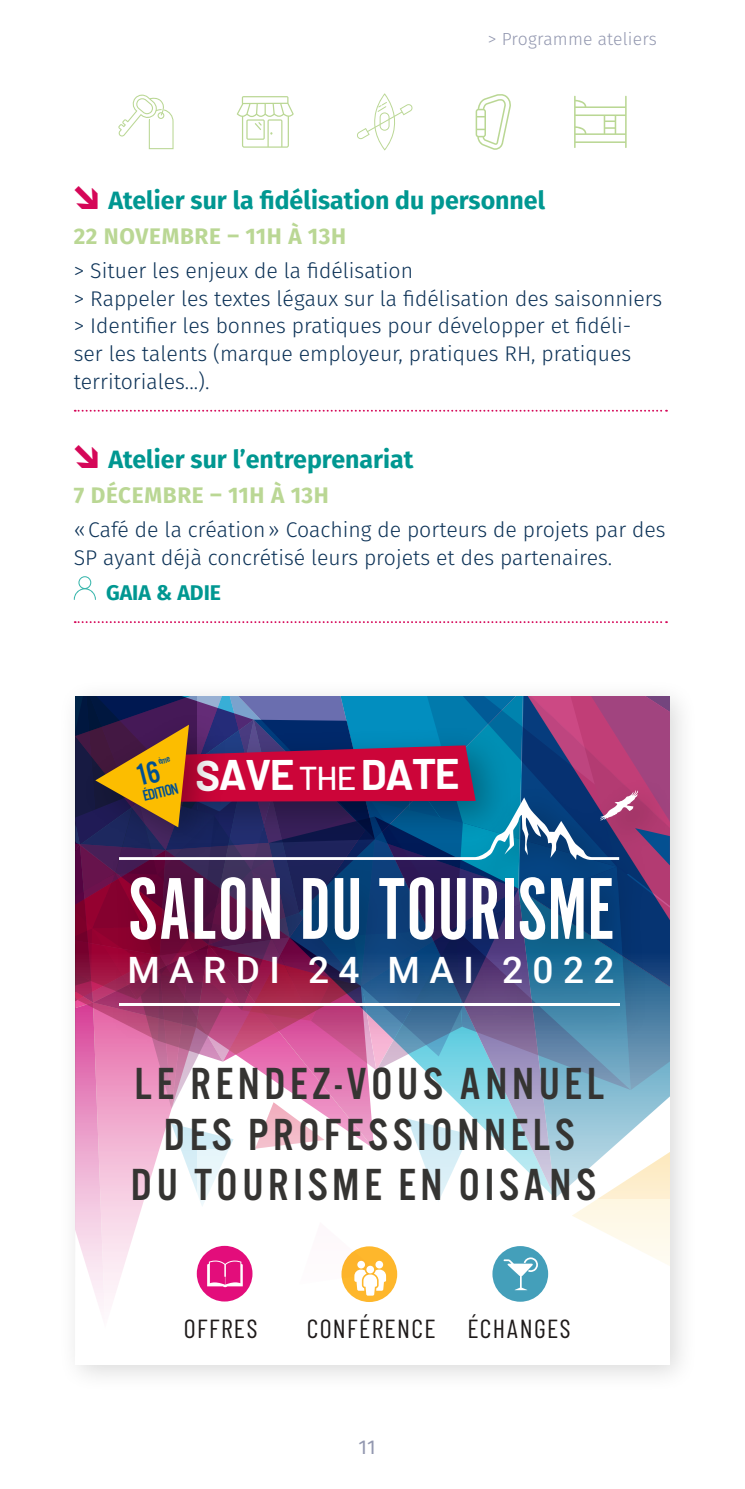
<style>
.page{position:relative;width:745px;height:1489px;background:#fff}
.page>*{position:absolute;margin:0;border:0;box-sizing:border-box;transform-origin:0 0}
.t1{font:91px "Alternate Got No 1 D";color:#fff}
.t2{font:46.75px/50.2px "Alternate Got No 3 D";letter-spacing:.1em;color:#353432;text-align:center}
.t3{font:700 41.75px "Barlow";letter-spacing:-.04em;color:#fff}
.t4{font:500 36.75px "Roboto";letter-spacing:.255em;color:#fff}
.t5{font:26.25px "Barlow Condensed";letter-spacing:.05em;color:#1e1a1a}
.t6{font:700 25px "Fira Sans";color:#009791}
.t7{font:700 22.5px "Fira Sans";letter-spacing:.03em;color:#bad794}
.t8{font:300 21.25px/27.5px "Fira Sans";color:#0c3257}
.t9{font:700 21.25px "Fira Sans";color:#009791}
.t10{font:20px "Fira Sans";color:#9398b0}
.t11{font:300 17.5px "Fira Sans";letter-spacing:.01em;color:#9398b0}
.t12{font:16px "Alternate Got No 3 D";color:#005091}
.s1{font-family:"Vidange Pro";font-size:45px;color:#d50758}
.s2{font-weight:500;font-size:33px}
</style>
<div class="page">
<svg style="left:75px;top:410px;width:591px;height:1px"></svg>
<svg style="left:75px;top:621px;width:591px;height:2px"></svg>
<svg style="left:74px;top:576px;width:22px;height:24px"></svg>
<svg style="left:118px;top:94px;width:55px;height:55px"></svg>
<svg style="left:357px;top:93px;width:56px;height:57px"></svg>
<svg style="left:237px;top:96px;width:56px;height:52px"></svg>
<svg style="left:574px;top:96px;width:52px;height:52px"></svg>
<svg style="left:475px;top:94px;width:36px;height:56px"></svg>
<div style="left:58px;top:678px;width:640px;height:715px;background:#000;opacity:.15"></div>
<div style="left:76px;top:953px;width:593px;height:411px;background:#fff"></div>
<img style="left:76px;top:696px;width:593px;height:613px">
<p class="t11" style="left:487px;top:26px;width:170px">&gt; Programme ateliers</p>
<p class="t6" style="left:74px;top:179px;width:472px"><span class="s1">•</span> Atelier sur la fidélisation du personnel</p>
<p class="t7" style="left:74px;top:217px;width:274px">22 NOVEMBRE – 11H À 13H</p>
<p class="t8" style="left:74px;top:257px;width:589px">&gt; Situer les enjeux de la fidélisation<br>&gt; Rappeler les textes légaux sur la fidélisation des saisonniers &gt; Identifier les bonnes pratiques pour développer et fidéli&shy;ser les talents (marque employeur, pratiques RH, pratiques territoriales...).</p>
<p class="t6" style="left:74px;top:438px;width:341px"><span class="s1">•</span> Atelier sur l’entreprenariat</p>
<p class="t7" style="left:74px;top:476px;width:256px">7 DÉCEMBRE – 11H À 13H</p>
<p class="t8" style="left:74px;top:516px;width:593px">«Café de la création» Coaching de porteurs de projets par des<br>SP ayant déjà concrétisé leurs projets et des partenaires.</p>
<p class="t9" style="left:106px;top:574px;width:117px">GAIA &amp; ADIE</p>
<p class="t12" style="left:141px;top:788px;width:38px;rotate:-14deg">ÉDITION</p>
<h3 class="t3" style="left:195px;top:744px;width:266px">SAVE <span class="s2">THE</span> DATE</h3>
<h1 class="t1" style="left:128px;top:860px;width:487px">SALON DU TOURISME</h1>
<h3 class="t4" style="left:127px;top:943px;width:488px">MARDI 24 MAI 2022</h3>
<h2 class="t2" style="left:131px;top:1060px;width:474px">LE RENDEZ-VOUS ANNUEL<br>DES PROFESSIONNELS<br>DU TOURISME EN OISANS</h2>
<p class="t5" style="left:184px;top:1311px;width:75px">OFFRES</p>
<p class="t5" style="left:306px;top:1311px;width:265px">CONFÉRENCE ÉCHANGES</p>
<p class="t10" style="left:358px;top:1431px;width:19px">11</p>
</div>
